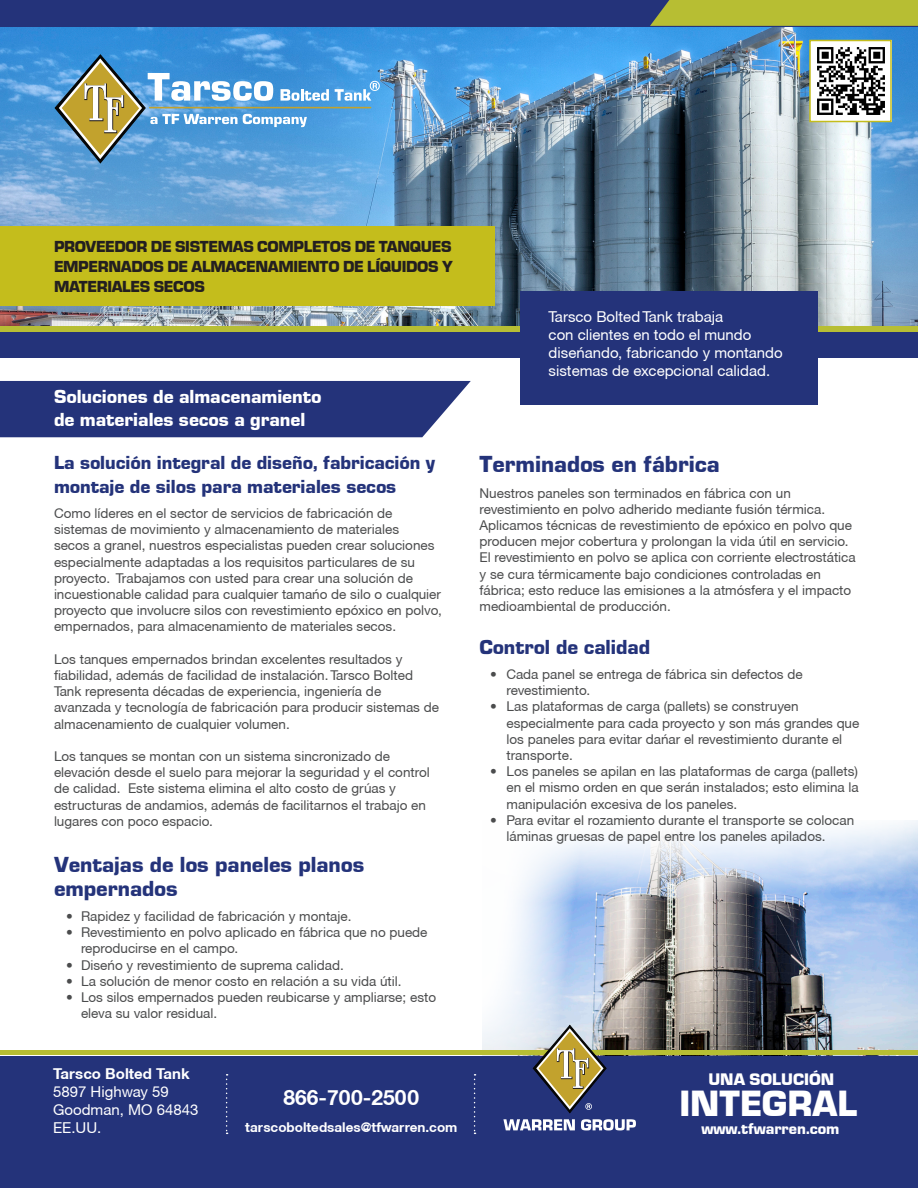
<style>
.page{position:relative;width:918px;height:1188px;background:#fff}
.page>*{position:absolute;margin:0;border:0;box-sizing:border-box;transform-origin:0 0}
.t1{font:900 37.8px "Eurostile Becker";color:#fff}
.t2{font:900 24px "Eurostile";color:#24337a}
.t3{font:900 22.5px/24px "Eurostile";color:#24337a}
.t4{font:900 21px "Eurostile";color:#24337a}
.t5{font:700 21px "Helvetica Neue CE";color:#fff}
.t6{font:900 19.5px/23.4px "Eurostile";color:#24337a}
.t7{font:900 19.5px/22.5px "Eurostile";color:#fff}
.t8{font:900 17.25px "Eurostile Becker";color:#fff}
.t9{font:900 16.5px/19.8px "Eurostile Becker";letter-spacing:-.02em;color:#231f20;text-align:justify}
.t10{font:900 16.2px "Eurostile Becker";color:#fff}
.t11{font:15px/18px "Helvetica Neue CE";color:#fff}
.t12{font:700 15px "Helvetica Neue CE";color:#fff}
.t13{font:13.5px/16.2px "Helvetica Neue CE";color:#4b4c4d}
.t14{font:700 13.5px "Helvetica Neue CE";color:#fff}
</style>
<div class="page">
<img style="left:593px;top:908px;width:325px;height:148px">
<svg style="left:482px;top:908px;width:111px;height:148px"></svg>
<div style="left:0;top:1056px;width:918px;height:132px;background:#24337a"></div>
<div style="left:0;top:1050px;width:918px;height:5px;background:#b7be33"></div>
<svg style="left:503px;top:1119px;width:72px;height:11px"></svg>
<svg style="left:581px;top:1119px;width:55px;height:11px"></svg>
<svg style="left:533px;top:1025px;width:73px;height:88px"></svg>
<svg style="left:474px;top:1074px;width:2px;height:60px"></svg>
<svg style="left:226px;top:1074px;width:2px;height:60px"></svg>
<svg style="left:517px;top:820px;width:401px;height:88px"></svg>
<img style="left:0;top:27px;width:918px;height:299px">
<div style="left:0;top:0;width:918px;height:27px;background:#24337a"></div>
<svg style="left:650px;top:0;width:268px;height:26px;background:#b0b835"></svg>
<div style="left:0;top:330px;width:918px;height:28px;background:#24337a"></div>
<div style="left:0;top:326px;width:918px;height:6px;background:#b7be34"></div>
<hr style="left:149px;top:107px;width:222px;height:1px;background:#c2a22d">
<svg style="left:55px;top:55px;width:274px;height:108px;background:#6ca2c5"></svg>
<svg style="left:335px;top:81px;width:45px;height:20px"></svg>
<div style="left:521px;top:291px;width:297px;height:114px;background:#24337a"></div>
<div style="left:0;top:381px;width:471px;height:56px;background:#24337a"></div>
<div style="left:0;top:226px;width:495px;height:80px;background:#c4bd1c"></div>
<img style="left:812px;top:43px;width:77px;height:76px">
<div style="left:809px;top:40px;width:83px;height:82px;border:2px solid #c4bd1c"></div>
<p class="t9" style="left:54px;top:237px;width:401px">PROVEEDOR DE SISTEMAS COMPLETOS DE TANQUES EMPERNADOS DE ALMACENAMIENTO DE LÍQUIDOS Y MATERIALES SECOS</p>
<p class="t7" style="left:54px;top:385px;width:269px">Soluciones de almacenamiento de materiales secos a granel</p>
<p class="t6" style="left:54px;top:451px;width:383px">La solución integral de diseño, fabricación y montaje de silos para materiales secos</p>
<p class="t13" style="left:54px;top:505px;width:389px">Como líderes en el sector de servicios de fabricación de sistemas de movimiento y almacenamiento de materiales<br>secos a granel, nuestros especialistas pueden crear soluciones especialmente adaptadas a los requisitos particulares de su proyecto. Trabajamos con usted para crear una solución de incuestionable calidad para cualquier tamaño de silo o cualquier proyecto que involucre silos con revestimiento epóxico en polvo, empernados, para almacenamiento de materiales secos.</p>
<p class="t13" style="left:54px;top:651px;width:387px">Los tanques empernados brindan excelentes resultados y fiabilidad, además de facilidad de instalación. Tarsco Bolted Tank representa décadas de experiencia, ingeniería de avanzada y tecnología de fabricación para producir sistemas de almacenamiento de cualquier volumen.</p>
<p class="t13" style="left:54px;top:748px;width:377px">Los tanques se montan con un sistema sincronizado de elevación desde el suelo para mejorar la seguridad y el control de calidad. Este sistema elimina el alto costo de grúas y estructuras de andamios, además de facilitarnos el trabajo en lugares con poco espacio.</p>
<p class="t3" style="left:54px;top:852px;width:312px">Ventajas de los paneles planos empernados</p>
<p class="t13" style="left:66px;top:908px;width:287px">• Rapidez y facilidad de fabricación y montaje.</p>
<p class="t13" style="left:81px;top:924px;width:348px;text-indent:-15px">• Revestimiento en polvo aplicado en fábrica que no puede reproducirse en el campo.</p>
<p class="t13" style="left:66px;top:957px;width:279px">• Diseño y revestimiento de suprema calidad.</p>
<p class="t13" style="left:66px;top:973px;width:337px">• La solución de menor costo en relación a su vida útil.</p>
<p class="t13" style="left:81px;top:989px;width:357px;text-indent:-15px">• Los silos empernados pueden reubicarse y ampliarse; esto eleva su valor residual.</p>
<p class="t12" style="left:53px;top:1065px;width:138px">Tarsco Bolted Tank</p>
<p class="t11" style="left:53px;top:1083px;width:147px">5897 Highway 59<br>Goodman, MO 64843<br>EE.UU.</p>
<h3 class="t5" style="left:284px;top:1084px;width:137px">866-700-2500</h3>
<p class="t14" style="left:245px;top:1119px;width:214px">tarscoboltedsales@tfwarren.com</p>
<p class="t11" style="left:549px;top:308px;width:236px">Tarsco Bolted Tank trabaja<br>con clientes en todo el mundo diseñando, fabricando y montando sistemas de excepcional calidad.</p>
<p class="t2" style="left:480px;top:451px;width:242px">Terminados en fábrica</p>
<p class="t13" style="left:480px;top:485px;width:378px">Nuestros paneles son terminados en fábrica con un revestimiento en polvo adherido mediante fusión térmica.<br>Aplicamos técnicas de revestimiento de epóxico en polvo que producen mejor cobertura y prolongan la vida útil en servicio.<br>El revestimiento en polvo se aplica con corriente electrostática y se cura térmicamente bajo condiciones controladas en fábrica; esto reduce las emisiones a la atmósfera y el impacto medioambiental de producción.</p>
<p class="t4" style="left:480px;top:635px;width:172px">Control de calidad</p>
<p class="t13" style="left:507px;top:666px;width:298px;text-indent:-16px">• Cada panel se entrega de fábrica sin defectos de revestimiento.</p>
<p class="t13" style="left:507px;top:699px;width:354px;text-indent:-16px">• Las plataformas de carga (pallets) se construyen especialmente para cada proyecto y son más grandes que los paneles para evitar dañar el revestimiento durante el transporte.</p>
<p class="t13" style="left:507px;top:763px;width:354px;text-align:justify;text-indent:-16px">• Los paneles se apilan en las plataformas de carga (pallets) en el mismo orden en que serán instalados; esto elimina la manipulación excesiva de los paneles.</p>
<p class="t13" style="left:507px;top:812px;width:349px;text-indent:-16px">• Para evitar el rozamiento durante el transporte se colocan láminas gruesas de papel entre los paneles apilados.</p>
<p class="t8" style="left:708px;top:1070px;width:127px">UNA SOLUCIÓN</p>
<h1 class="t1" style="left:679px;top:1083px;width:179px">INTEGRAL</h1>
<p class="t10" style="left:701px;top:1119px;width:140px">www.tfwarren.com</p>
</div>
